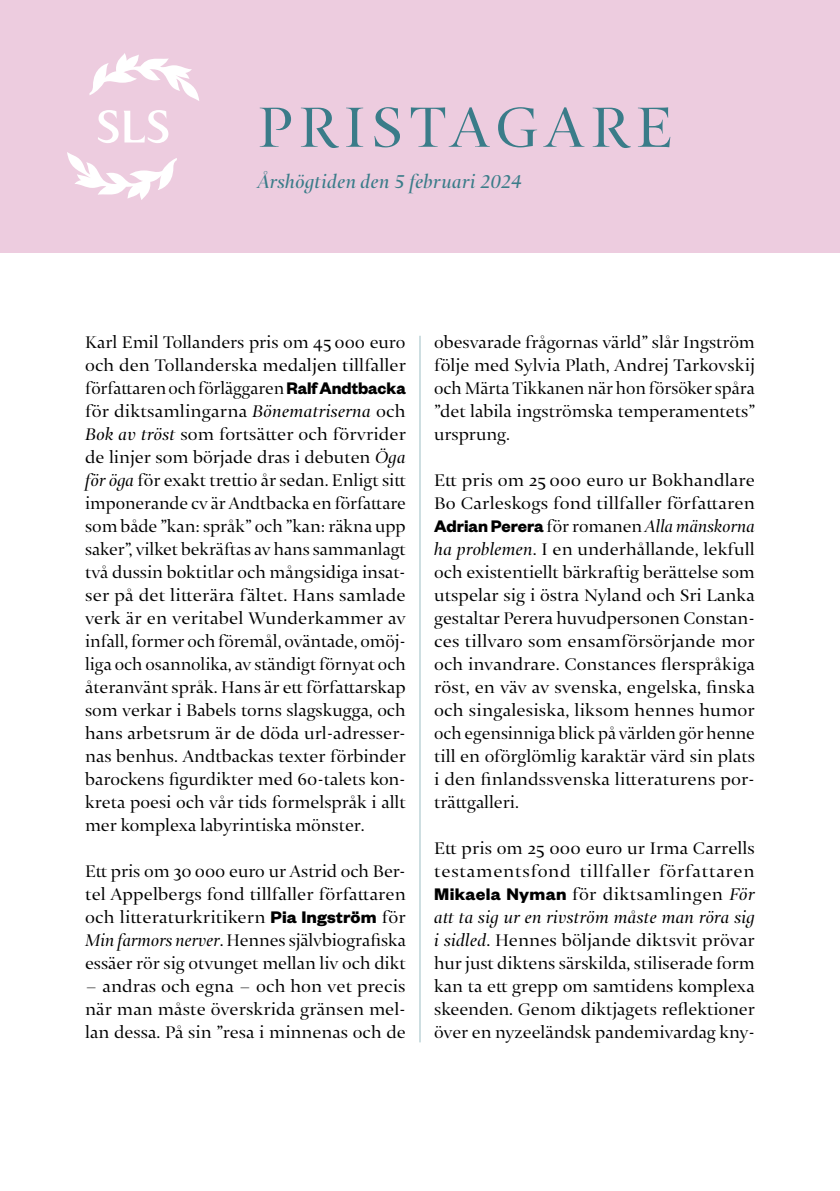
<style>
.page{position:relative;width:840px;height:1191px;background:#fff}
.page>*{position:absolute;margin:0;border:0;box-sizing:border-box;transform-origin:0 0}
.t1{font:300 64px "Thema Std";letter-spacing:.11em;color:#3a7c89}
.t2{font:italic 21px "Thema Std";letter-spacing:.015em;color:#3a7c89}
.t3{font:300 19px/23px "Thema Std";color:#000;text-align:justify}
.s1{font-family:"Founders Grotesk";font-weight:700;font-size:18.4px}
.s2{font-style:italic}
</style>
<div class="page">
<hr style="left:419px;top:336px;width:1px;height:706px;background:#3a7c89">
<div style="left:0;top:0;width:839px;height:253px;background:#edccdf"></div>
<svg style="left:98px;top:110px;width:70px;height:33px"></svg>
<svg style="left:89px;top:53px;width:110px;height:48px"></svg>
<svg style="left:67px;top:152px;width:110px;height:48px"></svg>
<h1 class="t1" style="left:258px;top:91px;width:416px">PRISTAGARE</h1>
<p class="t2" style="left:257px;top:170px;width:266px">Årshögtiden den 5 februari 2024</p>
<p class="t3" style="left:85px;top:332px;width:322px">Karl Emil Tollanders pris om 45 000 euro och den Tollanderska medaljen tillfaller författaren och förläggaren <span class="s1">Ralf Andtbacka </span>för diktsamlingarna <span class="s2">Bönematriserna</span> och <span class="s2">Bok av tröst</span> som fortsätter och förvrider de linjer som började dras i debuten <span class="s2">Öga för öga</span> för exakt trettio år sedan. Enligt sitt imponerande cv är Andtbacka en författare som både ”kan: språk” och ”kan: räkna upp saker”, vilket bekräftas av hans sammanlagt två dussin boktitlar och mångsidiga insat&shy;ser på det litterära fältet. Hans samlade verk är en veritabel Wunderkammer av infall, former och föremål, oväntade, omöj&shy;liga och osannolika, av ständigt förnyat och återanvänt språk. Hans är ett författarskap som verkar i Babels torns slagskugga, och hans arbetsrum är de döda url-adresser&shy;nas benhus. Andtbackas texter förbinder barockens figurdikter med 60-talets kon&shy;kreta poesi och vår tids formelspråk i allt mer komplexa labyrintiska mönster.</p>
<p class="t3" style="left:85px;top:861px;width:322px">Ett pris om 30 000 euro ur Astrid och Ber&shy;tel Appelbergs fond tillfaller författaren och litteraturkritikern <span class="s1">Pia Ingström</span> för <span class="s2">Min farmors nerver</span>. Hennes självbiografiska essäer rör sig otvunget mellan liv och dikt</p>
<p class="t3" style="left:85px;top:976px;width:322px">– andras och egna – och hon vet precis när man måste överskrida gränsen mel&shy;lan dessa. På sin ”resa i minnenas och de</p>
<p class="t3" style="left:434px;top:332px;width:322px">obesvarade frågornas värld” slår Ingström följe med Sylvia Plath, Andrej Tarkovskij och Märta Tikkanen när hon försöker spåra ”det labila ingströmska temperamentets” ursprung.</p>
<p class="t3" style="left:434px;top:470px;width:322px">Ett pris om 25 000 euro ur Bokhandlare Bo Carleskogs fond tillfaller författaren <span class="s1">Adrian Perera</span> för romanen <span class="s2">Alla mänskorna ha problemen</span>. I en underhållande, lekfull och existentiellt bärkraftig berättelse som utspelar sig i östra Nyland och Sri Lanka gestaltar Perera huvudpersonen Constan&shy;ces tillvaro som ensamförsörjande mor och invandrare. Constances flerspråkiga röst, en väv av svenska, engelska, finska och singalesiska, liksom hennes humor och egensinniga blick på världen gör henne till en oförglömlig karaktär värd sin plats i den finlandssvenska litteraturens por&shy;trättgalleri.</p>
<p class="t3" style="left:434px;top:838px;width:322px">Ett pris om 25 000 euro ur Irma Carrells testamentsfond tillfaller författaren <span class="s1">Mikaela Nyman</span> för diktsamlingen <span class="s2">För att ta sig ur en rivström måste man röra sig i sidled</span>. Hennes böljande diktsvit prövar hur just diktens särskilda, stiliserade form kan ta ett grepp om samtidens komplexa skeenden. Genom diktjagets reflektioner över en nyzeeländsk pandemivardag kny-</p>
</div>
